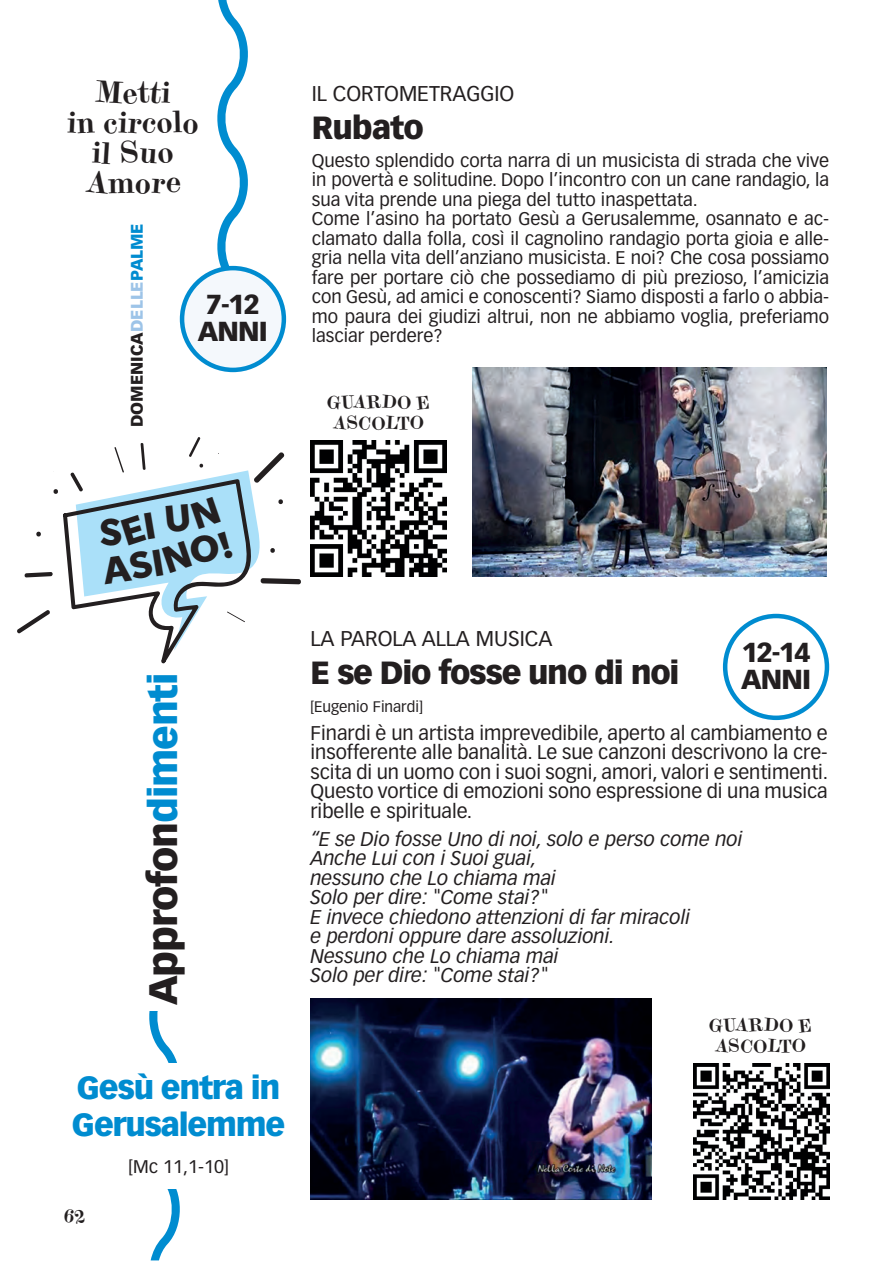
<style>
.page{position:relative;width:893px;height:1263px;background:#fff}
.page>*{position:absolute;margin:0;border:0;box-sizing:border-box;transform-origin:0 0}
.t1{font:900 39px "Vectora LT Pro";letter-spacing:-.03em;color:#231f20}
.t2{font:36.45px/37.5px "Gambado Sans Forte";color:#231f20}
.t3{font:900 31.5px "Vectora LT Pro";letter-spacing:-.04em;color:#231f20}
.t4{font:900 31.5px/37.5px "Vectora LT Pro";letter-spacing:-.04em;color:#008cd0}
.t5{font:30px/30px "Gambado Scotch Forte";color:#231f20;text-align:center}
.t6{font:900 27px/27px "Vectora LT Pro";letter-spacing:-.03em;color:#231f20}
.t7{font:21px "Vectora LT Pro";color:#231f20}
.t8{font:19.5px/19.5px "Vectora LT Pro";color:#231f20;text-align:justify}
.t9{font:italic 19.5px/19.5px "Vectora LT Pro";color:#231f20}
.t10{font:18px/19.5px "Vectora LT Pro";color:#231f20}
.t11{font:18px/21px "Gambado Scotch Forte";color:#231f20;text-align:center}
.t12{font:900 16.5px "Vectora LT Pro";color:#231f20}
.t13{font:15px "Vectora LT Pro";color:#231f20}
.s1{color:#9dc4e8}
.s2{color:#008cd0}
</style>
<div class="page">
<img style="left:693px;top:1063px;width:136px;height:136px">
<img style="left:310px;top:999px;width:342px;height:200px">
<img style="left:472px;top:367px;width:354px;height:209px">
<img style="left:310px;top:440px;width:136px;height:136px">
<svg style="left:213px;top:0;width:38px;height:272px"></svg>
<svg style="left:149px;top:1011px;width:31px;height:249px"></svg>
<div style="left:71px;top:1063px;width:122px;height:126px;background:#fff"></div>
<div style="left:723px;top:614px;width:106px;height:106px;border:4px solid #008cd0;border-radius:50%"></div>
<div style="left:182px;top:268px;width:102px;height:102px;background:#f4f8fc;border-radius:50%"></div>
<div style="left:180px;top:266px;width:106px;height:106px;border:4px solid #008cd0;border-radius:50%"></div>
<svg style="left:17px;top:437px;width:284px;height:227px"></svg>
<h3 class="t5" style="left:67px;top:77px;width:133px">Metti<br>in circolo il Suo<br>Amore</h3>
<p class="t12" style="left:126px;top:427px;width:206px;rotate:-90deg">DOMENICA<span class="s1">DELLE</span><span class="s2">PALME</span></p>
<h3 class="t6" style="left:198px;top:291px;width:72px;text-align:center">7-12<br>ANNI</h3>
<p class="t7" style="left:312px;top:81px;width:204px">IL CORTOMETRAGGIO</p>
<h3 class="t3" style="left:312px;top:108px;width:113px">Rubato</h3>
<p class="t10" style="left:312px;top:151px;width:519px">Questo splendido corta narra di un musicista di strada che vive in povertà e solitudine. Dopo l’incontro con un cane randagio, la sua vita prende una piega del tutto inaspettata.<br>Come l’asino ha portato Gesù a Gerusalemme, osannato e ac&shy;clamato dalla folla, così il cagnolino randagio porta gioia e alle&shy;gria nella vita dell’anziano musicista. E noi? Che cosa possiamo fare per portare ciò che possediamo di più prezioso, l’amicizia con Gesù, ad amici e conoscenti? Siamo disposti a farlo o abbia&shy;mo paura dei giudizi altrui, non ne abbiamo voglia, preferiamo lasciar perdere?</p>
<p class="t11" style="left:327px;top:391px;width:105px">GUARDO E<br>ASCOLTO</p>
<h2 class="t2" style="left:91px;top:517px;width:134px;rotate:-12deg">SEI UN<br>ASINO!</h2>
<h1 class="t1" style="left:139px;top:1005px;width:333px;rotate:-90deg">Approfon<span class="s2">dimenti</span></h1>
<h3 class="t4" style="left:72px;top:1069px;width:215px">Gesù entra in<br>Gerusalemme</h3>
<p class="t10" style="left:128px;top:1157px;width:102px">[Mc 11,1-10]</p>
<p class="t11" style="left:64px;top:1206px;width:23px">62</p>
<p class="t7" style="left:310px;top:626px;width:243px">LA PAROLA ALLA MUSICA</p>
<h3 class="t3" style="left:310px;top:653px;width:371px">E se Dio fosse uno di noi</h3>
<p class="t13" style="left:310px;top:697px;width:114px">[Eugenio Finardi]</p>
<p class="t8" style="left:310px;top:723px;width:519px">Finardi è un artista imprevedibile, aperto al cambiamento e insofferente alle banalità. Le sue canzoni descrivono la cre&shy;scita di un uomo con i suoi sogni, amori, valori e sentimenti.<br>Questo vortice di emozioni sono espressione di una musica ribelle e spirituale.</p>
<p class="t9" style="left:310px;top:829px;width:433px">“E se Dio fosse Uno di noi, solo e perso come noi<br>Anche Lui con i Suoi guai,<br>nessuno che Lo chiama mai<br>Solo per dire: "Come stai?"<br>E invece chiedono attenzioni di far miracoli<br>e perdoni oppure dare assoluzioni.<br>Nessuno che Lo chiama mai<br>Solo per dire: "Come stai?"</p>
<p class="t11" style="left:709px;top:1014px;width:105px">GUARDO E<br>ASCOLTO</p>
<h3 class="t6" style="left:741px;top:639px;width:72px">12-14<br>ANNI</h3>
</div>
